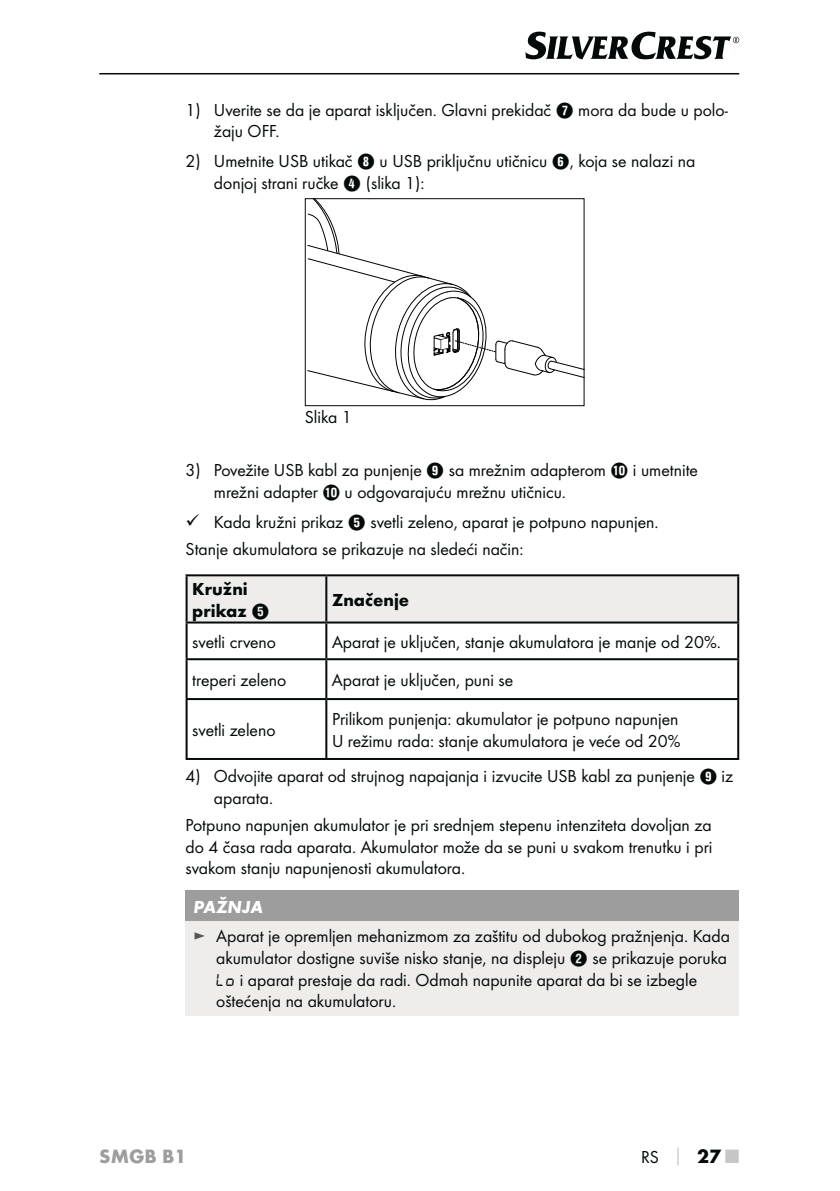
<style>
.page{position:relative;width:840px;height:1191px;background:#fff}
.page>*{position:absolute;margin:0;border:0;box-sizing:border-box;transform-origin:0 0}
.t1{font:700 20px "Futura";color:#9d9d9d}
.t2{font:18px/21.6px "Futura Boo";color:#040909}
.t3{font:700 18px/21.6px "Futura";color:#040909}
.t4{font:italic 700 18px "Futura";color:#fff}
.s1{font-family:"Hako PI Nummern"}
.s2{font-family:"Hako PI Nummern";font-weight:400}
.s3{color:#575656}
.s4{font-family:"Futura";font-weight:700;color:#c7c6c6}
.s5{font-family:"Futura";font-weight:700;font-size:20px}
.s6{font-family:"Futura";font-weight:700;font-size:20px;color:#c7c6c6}
</style>
<div class="page">
<hr style="left:99px;top:73px;width:639px;height:1px;background:#040909">
<svg style="left:525px;top:32px;width:213px;height:28px"></svg>
<svg style="left:307px;top:200px;width:275px;height:200px"></svg>
<div style="left:304px;top:198px;width:280px;height:208px;border:1px solid #040909"></div>
<div style="left:187px;top:576px;width:549px;height:45px;background:#eeedec"></div>
<hr style="left:185px;top:574px;width:141px;height:2px;background:#040909">
<hr style="left:185px;top:576px;width:2px;height:45px;background:#040909">
<hr style="left:326px;top:574px;width:412px;height:2px;background:#040909">
<hr style="left:325px;top:576px;width:2px;height:45px;background:#040909">
<hr style="left:736px;top:576px;width:2px;height:45px;background:#040909">
<hr style="left:185px;top:621px;width:141px;height:2px;background:#040909">
<hr style="left:185px;top:623px;width:2px;height:35px;background:#040909">
<hr style="left:326px;top:621px;width:412px;height:2px;background:#040909">
<hr style="left:325px;top:623px;width:2px;height:35px;background:#040909">
<hr style="left:736px;top:623px;width:2px;height:35px;background:#040909">
<hr style="left:185px;top:658px;width:141px;height:2px;background:#040909">
<hr style="left:185px;top:660px;width:2px;height:38px;background:#040909">
<hr style="left:326px;top:658px;width:412px;height:2px;background:#040909">
<hr style="left:325px;top:660px;width:2px;height:38px;background:#040909">
<hr style="left:736px;top:660px;width:2px;height:38px;background:#040909">
<hr style="left:185px;top:698px;width:141px;height:2px;background:#040909">
<hr style="left:185px;top:700px;width:2px;height:58px;background:#040909">
<hr style="left:326px;top:698px;width:412px;height:2px;background:#040909">
<hr style="left:325px;top:700px;width:2px;height:58px;background:#040909">
<hr style="left:736px;top:700px;width:2px;height:58px;background:#040909">
<hr style="left:185px;top:758px;width:553px;height:2px;background:#040909">
<div style="left:185px;top:890px;width:553px;height:31px;background:#9d9d9d"></div>
<div style="left:185px;top:921px;width:553px;height:94px;background:#eeedec"></div>
<p class="t2" style="left:214px;top:100px;width:515px;text-indent:-28px">1) Uverite se da je aparat isključen. Glavni prekidač <span class="s1">7</span> mora da bude u polo&shy;žaju OFF.</p>
<p class="t2" style="left:214px;top:151px;width:482px;text-indent:-28px">2) Umetnite USB utikač <span class="s1">8</span> u USB priključnu utičnicu <span class="s1">6</span>, koja se nalazi na donjoj strani ručke <span class="s1">4</span> (slika 1):</p>
<p class="t2" style="left:304px;top:407px;width:48px">Slika 1</p>
<p class="t2" style="left:214px;top:460px;width:485px;text-indent:-28px">3) Povežite USB kabl za punjenje <span class="s1">9</span> sa mrežnim adapterom <span class="s1">0</span> i umetnite mrežni adapter <span class="s1">0</span> u odgovarajuću mrežnu utičnicu.</p>
<p class="t2" style="left:185px;top:509px;width:474px;line-height:27.2px;text-indent:28px">Kada kružni prikaz <span class="s1">5</span> svetli zeleno, aparat je potpuno napunjen.<br>Stanje akumulatora se prikazuje na sledeći način:</p>
<p class="t3" style="left:192px;top:580px;width:79px">Kružni prikaz <span class="s2">5</span></p>
<p class="t3" style="left:332px;top:591px;width:79px">Značenje</p>
<p class="t2" style="left:192px;top:632px;width:85px">svetli crveno</p>
<p class="t2" style="left:332px;top:632px;width:390px">Aparat je uključen, stanje akumulatora je manje od 20%.</p>
<p class="t2" style="left:192px;top:670px;width:95px">treperi zeleno</p>
<p class="t2" style="left:332px;top:670px;width:183px">Aparat je uključen, puni se</p>
<p class="t2" style="left:192px;top:720px;width:85px">svetli zeleno</p>
<p class="t2" style="left:332px;top:709px;width:350px">Prilikom punjenja: akumulator je potpuno napunjen<br>U režimu rada: stanje akumulatora je veće od 20%</p>
<p class="t2" style="left:214px;top:766px;width:520px;text-indent:-28px">4) Odvojite aparat od strujnog napajanja i izvucite USB kabl za punjenje <span class="s1">9</span> iz aparata.</p>
<p class="t2" style="left:185px;top:815px;width:528px;text-align:justify">Potpuno napunjen akumulator je pri srednjem stepenu intenziteta dovoljan za do 4 časa rada aparata. Akumulator može da se puni u svakom trenutku i pri svakom stanju napunjenosti akumulatora.</p>
<p class="t4" style="left:193px;top:901px;width:71px">PAŽNJA</p>
<p class="t2" style="left:193px;top:926px;width:537px"><span class="s3">►</span> Aparat je opremljen mehanizmom za zaštitu od dubokog pražnjenja. Kada</p>
<p class="t2" style="left:216px;top:948px;width:512px">akumulator dostigne suviše nisko stanje, na displeju <span class="s1">2</span> se prikazuje poruka</p>
<p class="t2" style="left:240px;top:969px;width:458px">i aparat prestaje da radi. Odmah napunite aparat da bi se izbegle</p>
<p class="t2" style="left:216px;top:991px;width:181px">oštećenja na akumulatoru.</p>
<p class="t1" style="left:99px;top:1148px;width:88px">SMGB B1</p>
<p class="t2" style="left:640px;top:1146px;width:99px">RS <span class="s4">│</span> <span class="s5">27</span> <span class="s6">■</span></p>
</div>
